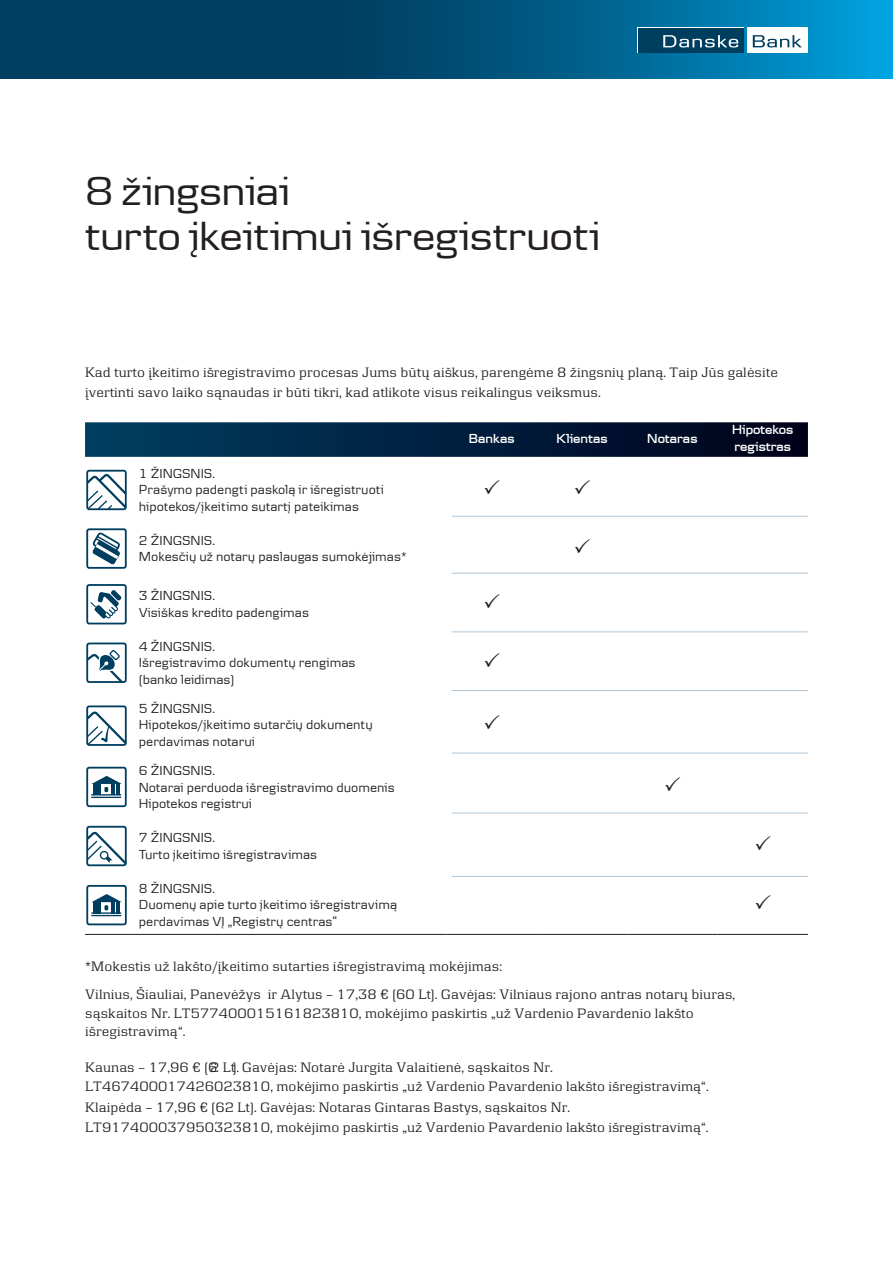
<style>
.page{position:relative;width:893px;height:1263px;background:#fff}
.page>*{position:absolute;margin:0;border:0;box-sizing:border-box;transform-origin:0 0}
.Headline_28_30_pt{font:42px "Danske Headline";letter-spacing:.005em;color:#231f20}
.bendras{font:14.25px/18.3px "Danske Serif";letter-spacing:.005em;color:#231f20}
.t1{font:13.5px/16.5px "Danske Text";color:#231f20}
.t2{font:700 13.5px/16.5px "Danske Headline";color:#fff}
</style>
<div class="page">
<svg style="left:85px;top:422px;width:723px;height:35px;background:#032240"></svg>
<hr style="left:85px;top:934px;width:48px;height:1px;background:#231f20">
<hr style="left:133px;top:934px;width:313px;height:1px;background:#231f20">
<hr style="left:446px;top:934px;width:91px;height:1px;background:#231f20">
<hr style="left:537px;top:934px;width:90px;height:1px;background:#231f20">
<hr style="left:627px;top:934px;width:91px;height:1px;background:#231f20">
<hr style="left:718px;top:934px;width:90px;height:1px;background:#231f20">
<div style="left:86px;top:885px;width:41px;height:40px;border:2px solid #003e60;border-radius:2px"></div>
<svg style="left:91px;top:894px;width:31px;height:19px"></svg>
<hr style="left:91px;top:912px;width:30px;height:2px;background:#003e60">
<hr style="left:91px;top:915px;width:30px;height:1px;background:#003e60">
<div style="left:86px;top:470px;width:41px;height:40px;border:2px solid #003e60;border-radius:2px"></div>
<svg style="left:86px;top:474px;width:41px;height:36px"></svg>
<div style="left:86px;top:584px;width:41px;height:40px;border:2px solid #003e60;border-radius:2px"></div>
<svg style="left:90px;top:590px;width:32px;height:29px"></svg>
<div style="left:86px;top:826px;width:41px;height:40px;border:2px solid #003e60;border-radius:2px"></div>
<svg style="left:86px;top:832px;width:41px;height:34px"></svg>
<div style="left:86px;top:705px;width:41px;height:41px;border:2px solid #003e60;border-radius:2px"></div>
<svg style="left:86px;top:712px;width:41px;height:34px"></svg>
<div style="left:86px;top:642px;width:41px;height:41px;border:2px solid #003e60;border-radius:2px"></div>
<svg style="left:86px;top:649px;width:39px;height:34px"></svg>
<div style="left:86px;top:528px;width:41px;height:41px;border:2px solid #003e60;border-radius:2px"></div>
<svg style="left:92px;top:532px;width:28px;height:33px"></svg>
<hr style="left:452px;top:516px;width:356px;height:1px;background:#aec6d8">
<hr style="left:452px;top:573px;width:356px;height:1px;background:#aec6d8">
<hr style="left:452px;top:631px;width:356px;height:1px;background:#aec6d8">
<hr style="left:452px;top:690px;width:356px;height:1px;background:#aec6d8">
<hr style="left:452px;top:753px;width:356px;height:1px;background:#aec6d8">
<hr style="left:452px;top:813px;width:356px;height:1px;background:#aec6d8">
<hr style="left:452px;top:876px;width:356px;height:1px;background:#aec6d8">
<div style="left:86px;top:767px;width:41px;height:40px;border:2px solid #003e60;border-radius:2px"></div>
<svg style="left:91px;top:776px;width:31px;height:19px"></svg>
<hr style="left:91px;top:794px;width:30px;height:1px;background:#003e60">
<hr style="left:91px;top:797px;width:30px;height:1px;background:#003e60">
<svg style="left:0;top:0;width:893px;height:79px;background:#005781"></svg>
<div style="left:747px;top:28px;width:61px;height:25px;background:#fff"></div>
<div style="left:638px;top:28px;width:106px;height:25px;background:#003e60"></div>
<svg style="left:663px;top:35px;width:75px;height:13px"></svg>
<svg style="left:753px;top:35px;width:49px;height:13px"></svg>
<p class="Headline_28_30_pt" style="left:85px;top:167px;width:206px">8 žingsniai</p>
<p class="Headline_28_30_pt" style="left:85px;top:212px;width:517px">turto įkeitimui išregistruoti</p>
<p class="bendras" style="left:85px;top:364px;width:694px">Kad turto įkeitimo išregistravimo procesas Jums būtų aiškus, parengėme 8 žingsnių planą. Taip Jūs galėsite</p>
<p class="bendras" style="left:85px;top:383px;width:517px">įvertinti savo laiko sąnaudas ir būti tikri, kad atlikote visus reikalingus veiksmus.</p>
<p class="t2" style="left:469px;top:430px;width:47px">Bankas</p>
<p class="t2" style="left:556px;top:430px;width:52px">Klientas</p>
<p class="t2" style="left:647px;top:430px;width:52px">Notaras</p>
<p class="t2" style="left:732px;top:421px;width:63px">Hipotekos registras</p>
<p class="t1" style="left:139px;top:465px;width:247px">1 ŽINGSNIS.<br>Prašymo padengti paskolą ir išregistruoti hipotekos/įkeitimo sutartį pateikimas</p>
<p class="t1" style="left:139px;top:532px;width:269px">2 ŽINGSNIS.<br>Mokesčių už notarų paslaugas sumokėjimas*</p>
<p class="t1" style="left:139px;top:587px;width:172px">3 ŽINGSNIS.<br>Visiškas kredito padengimas</p>
<p class="t1" style="left:139px;top:637px;width:218px">4 ŽINGSNIS.<br>Išregistravimo dokumentų rengimas (banko leidimas)</p>
<p class="t1" style="left:139px;top:700px;width:235px">5 ŽINGSNIS.<br>Hipotekos/įkeitimo sutarčių dokumentų perdavimas notarui</p>
<p class="t1" style="left:139px;top:762px;width:257px">6 ŽINGSNIS.<br>Notarai perduoda išregistravimo duomenis<br>Hipotekos registrui</p>
<p class="t1" style="left:139px;top:829px;width:180px">7 ŽINGSNIS.<br>Turto įkeitimo išregistravimas</p>
<p class="t1" style="left:139px;top:880px;width:260px">8 ŽINGSNIS.<br>Duomenų apie turto įkeitimo išregistravimą perdavimas VĮ „Registrų centras“</p>
<p class="bendras" style="left:85px;top:957px;width:418px">*Mokestis už lakšto/įkeitimo sutarties išregistravimą mokėjimas:</p>
<p class="bendras" style="left:85px;top:985px;width:651px">Vilnius, Šiauliai, Panevėžys ir Alytus – 17,38 € (60 Lt). Gavėjas: Vilniaus rajono antras notarų biuras, sąskaitos Nr. LT577400015161823810, mokėjimo paskirtis „už Vardenio Pavardenio lakšto išregistravimą“.</p>
<p class="bendras" style="left:85px;top:1058px;width:625px">Kaunas – 17,96 € (62 Lt). Gavėjas: Notarė Jurgita Valaitienė, sąskaitos Nr.<br>LT467400017426023810, mokėjimo paskirtis „už Vardenio Pavardenio lakšto išregistravimą“.</p>
<p class="bendras" style="left:85px;top:1098px;width:625px;line-height:19.5px">Klaipėda – 17,96 € (62 Lt). Gavėjas: Notaras Gintaras Bastys, sąskaitos Nr.<br>LT917400037950323810, mokėjimo paskirtis „už Vardenio Pavardenio lakšto išregistravimą“.</p>
</div>
